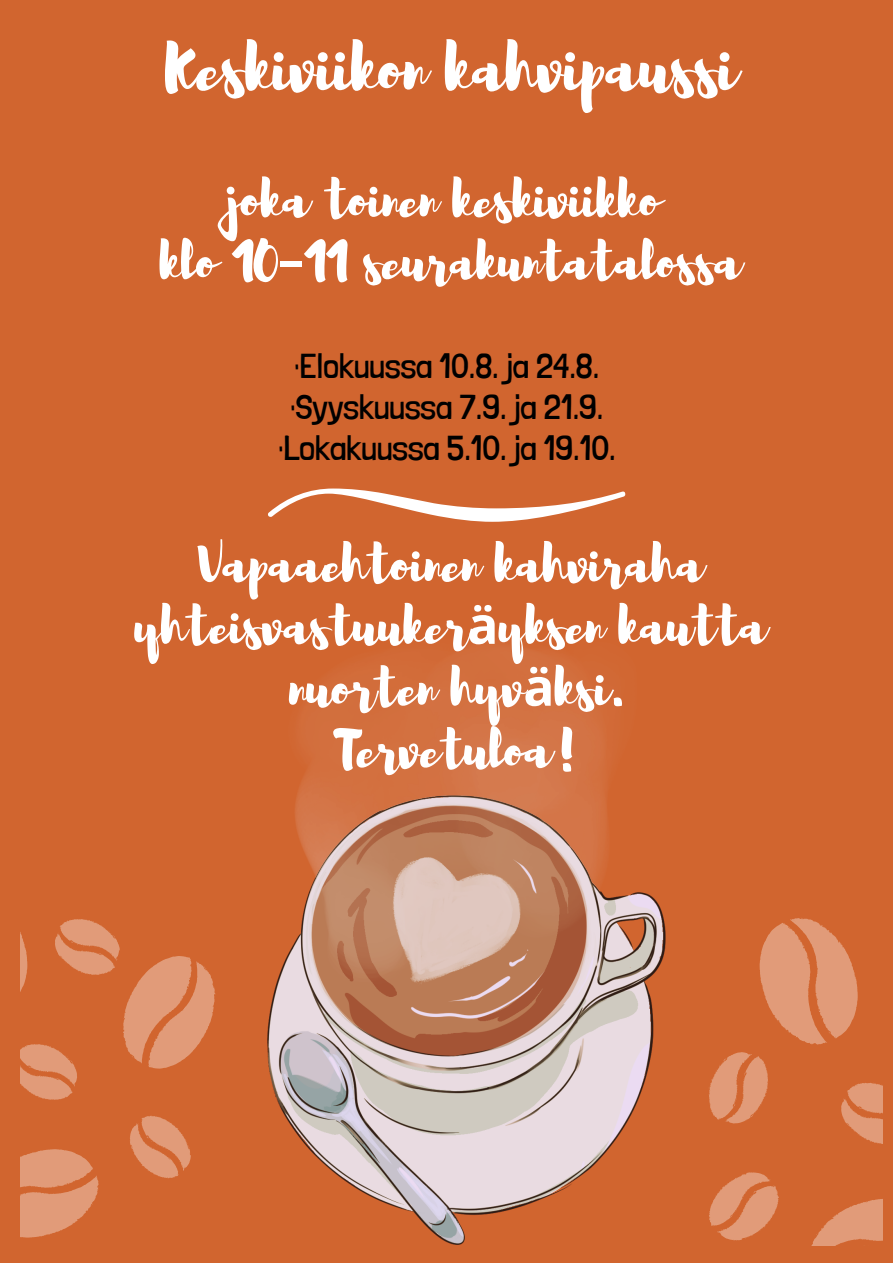
<style>
.page{position:relative;width:893px;height:1263px;background:#d1652f}
.page>*{position:absolute;margin:0;border:0;box-sizing:border-box;transform-origin:0 0}
.t1{font:65.25px "Brusher";color:#fff}
.t2{font:51.75px/61.9px "Brusher";color:#fff;text-align:center}
.t3{font:300 34.5px/41.1px "Londrina Solid";color:#000;text-align:center}
.s1{font-family:"Noto Sans Gurmukhi";font-weight:700}
.s2{font-family:"Noto Sans";font-weight:700}
</style>
<div class="page">
<img style="left:268px;top:645px;width:398px;height:600px">
<svg style="left:20px;top:919px;width:195px;height:319px"></svg>
<svg style="left:709px;top:918px;width:173px;height:327px"></svg>
<svg style="left:268px;top:488px;width:357px;height:34px"></svg>
<p class="t1" style="left:165px;top:26px;width:572px">Keskiviikon kahvipaussi</p>
<p class="t2" style="left:159px;top:166px;width:583px">joka toinen keskiviikko<br>klo 10<span class="s1">–</span>11 seurakuntatalossa</p>
<p class="t3" style="left:278px;top:345px;width:339px">·Elokuussa 10.8. ja 24.8. ·Syyskuussa 7.9. ja 21.9. ·Lokakuussa 5.10. ja 19.10.</p>
<p class="t2" style="left:134px;top:530px;width:633px">Vapaaehtoinen kahviraha yhteisvastuuker<span class="s2">ä</span>yksen kautta nuorten hyv<span class="s2">ä</span>ksi.<br>Tervetuloa!</p>
</div>
